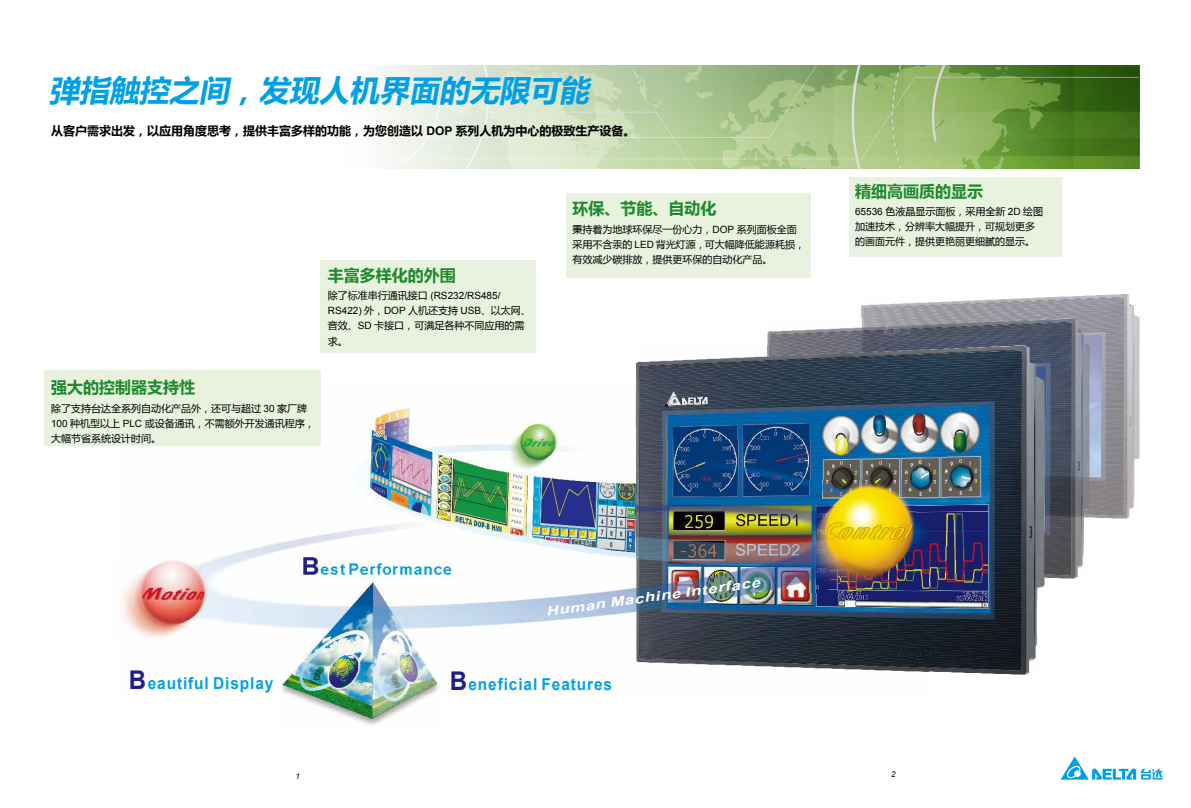
<style>
.page{position:relative;width:1191px;height:808px;background:#fff}
.page>*{position:absolute;margin:0;border:0;box-sizing:border-box;transform-origin:0 0}
.t1{font:italic 700 30px "Microsoft Ya Hei";color:#00a0e9}
.t2{font:700 16.5px "Arial";letter-spacing:.06em;color:#00a0e9;scale:.93 1}
.t3{font:700 16px "Microsoft Ya Hei";color:#1e8a2c}
.t4{font:italic 700 13px "Arial";color:#fff;scale:1.29 1}
.t5{font:700 12px "Microsoft Ya Hei";color:#000}
.t6{font:10px/15px "Microsoft Ya Hei";color:#000}
.t7{font:italic 8px "Arial";color:#000}
.s1{font-family:"Arial"}
.s2{font-size:25.8px;color:#1d2088}
</style>
<div class="page">
<svg style="left:1060px;top:756px;width:102px;height:24px"></svg>
<img style="left:384px;top:65px;width:756px;height:104px">
<img style="left:861px;top:294px;width:279px;height:225px">
<img style="left:767px;top:318px;width:322px;height:260px">
<img style="left:636px;top:345px;width:408px;height:330px">
<img style="left:946px;top:406px;width:44px;height:208px">
<img style="left:289px;top:694px;width:143px;height:32px">
<img style="left:365px;top:380px;width:581px;height:251px">
<img style="left:210px;top:439px;width:718px;height:255px">
<img style="left:121px;top:560px;width:89px;height:78px">
<img style="left:507px;top:423px;width:53px;height:5px">
<img style="left:371px;top:405px;width:103px;height:23px">
<img style="left:366px;top:428px;width:289px;height:127px">
<svg style="left:665px;top:404px;width:3px;height:4px"></svg>
<img style="left:807px;top:481px;width:108px;height:111px">
<div style="left:44px;top:370px;width:276px;height:76px;background:#e8f2de"></div>
<div style="left:320px;top:260px;width:216px;height:93px;background:#e8f2de"></div>
<div style="left:566px;top:194px;width:245px;height:84px;background:#e8f2de"></div>
<div style="left:849px;top:177px;width:212px;height:79px;background:#e8f2de"></div>
<p class="t1" style="left:49px;top:69px;width:548px">弹指触控之间，发现人机界面的无限可能</p>
<p class="t5" style="left:51px;top:122px;width:586px">从客户需求出发，以应用角度思考，提供丰富多样的功能，为您创造以 <span class="s1">DOP</span> 系列人机为中心的极致生产设备。</p>
<p class="t3" style="left:51px;top:376px;width:146px">强大的控制器支持性</p>
<p class="t6" style="left:51px;top:400px;width:265px">除了支持台达全系列自动化产品外，还可与超过 <span class="s1">30</span> 家厂牌<br><span class="s1">100</span> 种机型以上 <span class="s1">PLC</span> 或设备通讯，不需额外开发通讯程序，大幅节省系统设计时间。</p>
<p class="t3" style="left:328px;top:264px;width:129px">丰富多样化的外围</p>
<p class="t6" style="left:328px;top:288px;width:205px">除了标准串行通讯接口 <span class="s1">(RS232/RS485/<br>RS422)</span> 外，<span class="s1">DOP</span> 人机还支持 <span class="s1">USB</span>、以太网、音效、<span class="s1">SD</span> 卡接口，可满足各种不同应用的需求。</p>
<p class="t3" style="left:572px;top:197px;width:145px">环保、节能、自动化</p>
<p class="t6" style="left:572px;top:221px;width:234px">秉持着为地球环保尽一份心力，<span class="s1">DOP</span> 系列面板全面采用不含汞的 <span class="s1">LED</span> 背光灯源，可大幅降低能源耗损，有效减少碳排放，提供更环保的自动化产品。</p>
<p class="t3" style="left:855px;top:180px;width:129px">精细高画质的显示</p>
<p class="t6" style="left:855px;top:204px;width:190px"><span class="s1">65536</span> 色液晶显示面板，采用全新 <span class="s1">2D</span> 绘图加速技术，分辨率大幅提升，可规划更多的画面元件，提供更艳丽更细腻的显示。</p>
<p class="t4" style="left:545px;top:603px;width:169px;rotate:-8deg">Human Machine Interface</p>
<p class="t2" style="left:129px;top:672px;width:157px"><span class="s2">B</span>eautiful Display</p>
<p class="t2" style="left:450px;top:673px;width:176px"><span class="s2">B</span>eneficial Features</p>
<p class="t7" style="left:295px;top:771px;width:6px">1</p>
<p class="t7" style="left:891px;top:769px;width:6px">2</p>
</div>
